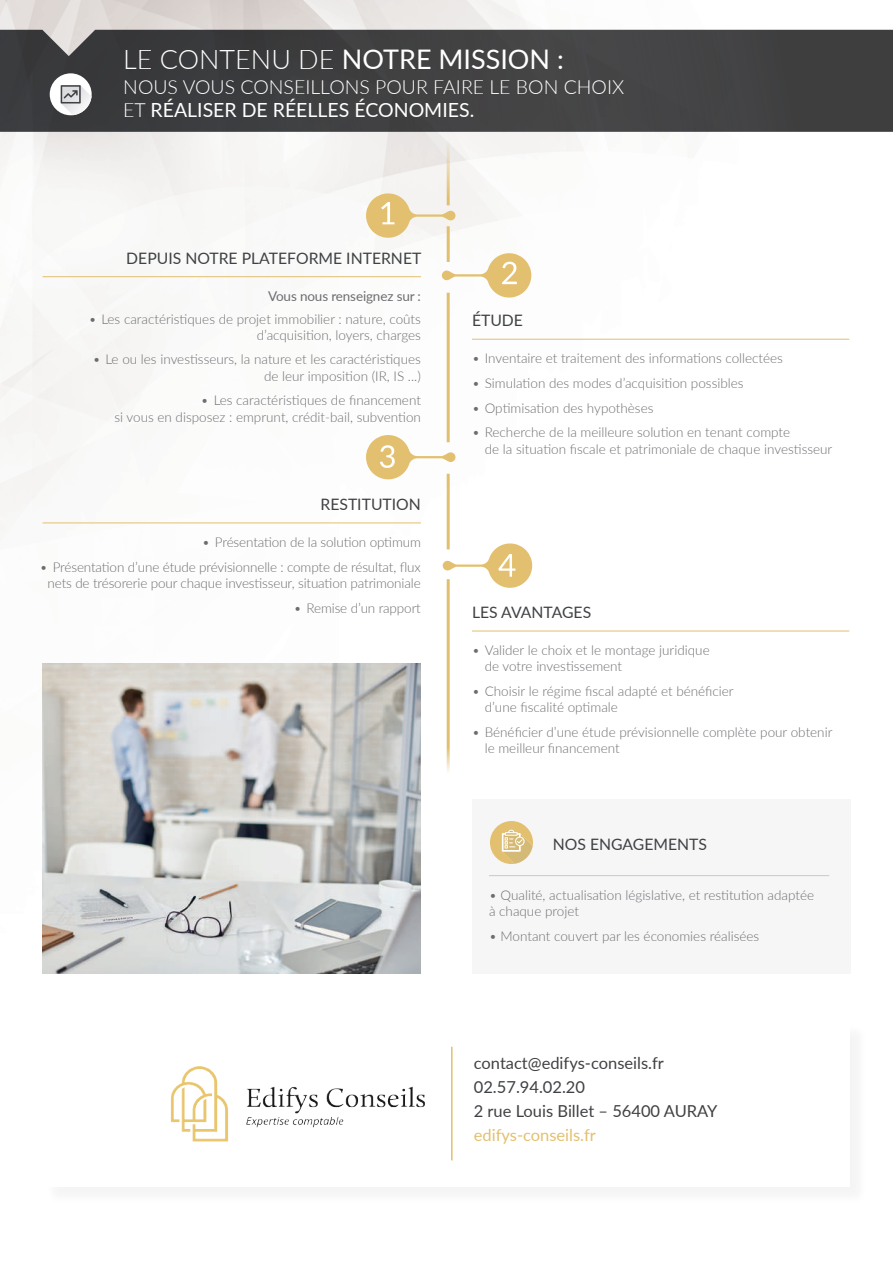
<style>
.page{position:relative;width:893px;height:1263px;background:#fff}
.page>*{position:absolute;margin:0;border:0;box-sizing:border-box;transform-origin:0 0}
.t1{font:27px "Lato";color:#fff}
.t2{font:300 19.5px/23.4px "Lato";color:#fff}
.t3{font:16.5px/24px "Lato";color:#3f4144}
.t4{font:16.5px "Lato";color:#e3c06f}
.t5{font:15.75px "Lato";color:#3f4144}
.t6{font:300 13.5px/16.2px "Lato";color:#6c6d70}
.t7{font:13.5px "Lato";letter-spacing:-.01em;color:#6c6d70}
.s1{font-weight:300}
.s2{font-weight:400}
</style>
<div class="page">
<img style="left:0;top:0;width:893px;height:974px">
<img style="left:43px;top:663px;width:378px;height:311px">
<svg style="left:0;top:30px;width:893px;height:102px"></svg>
<div style="left:45px;top:1023px;width:823px;height:182px;background:#f8f8f8"></div>
<div style="left:43px;top:1020px;width:807px;height:166px;background:#fff"></div>
<img style="left:170px;top:1066px;width:255px;height:76px">
<hr style="left:451px;top:1047px;width:2px;height:113px;background:#e3c06f">
<div style="left:472px;top:799px;width:378px;height:175px;background:#f6f6f7"></div>
<div style="left:50px;top:73px;width:42px;height:42px;background:#fff;border-radius:50%"></div>
<svg style="left:61px;top:85px;width:31px;height:30px"></svg>
<svg style="left:490px;top:821px;width:43px;height:43px"></svg>
<hr style="left:447px;top:579px;width:3px;height:194px;background:#e2bf6f">
<hr style="left:447px;top:474px;width:3px;height:75px;background:#e2bf6f">
<hr style="left:447px;top:293px;width:3px;height:149px;background:#e2bf6f">
<hr style="left:447px;top:226px;width:3px;height:36px;background:#e2bf6f">
<hr style="left:447px;top:132px;width:3px;height:73px;background:#e2bf6f">
<svg style="left:366px;top:193px;width:93px;height:47px"></svg>
<svg style="left:366px;top:435px;width:93px;height:47px"></svg>
<svg style="left:441px;top:250px;width:94px;height:48px"></svg>
<svg style="left:442px;top:540px;width:94px;height:48px"></svg>
<hr style="left:489px;top:875px;width:340px;height:1px;background:#c7c8ca">
<hr style="left:43px;top:276px;width:378px;height:1px;background:#e2bf6f">
<hr style="left:43px;top:522px;width:378px;height:1px;background:#e2bf6f">
<hr style="left:472px;top:631px;width:377px;height:1px;background:#e2bf6f">
<hr style="left:472px;top:339px;width:377px;height:1px;background:#e2bf6f">
<h1 class="t1" style="left:123px;top:39px;width:442px"><span class="s1">LE CONTENU DE</span> NOTRE MISSION :</h1>
<h2 class="t2" style="left:123px;top:75px;width:502px">NOUS VOUS CONSEILLONS POUR FAIRE LE BON CHOIX<br>ET <span class="s2">RÉALISER DE RÉELLES ÉCONOMIES.</span></h2>
<p class="t5" style="left:126px;top:247px;width:297px">DEPUIS NOTRE PLATEFORME INTERNET</p>
<p class="t7" style="left:268px;top:286px;width:154px">Vous nous renseignez sur :</p>
<p class="t6" style="left:89px;top:310px;width:334px;text-align:right">• Les caractéristiques de projet immobilier : nature, coûts d’acquisition, loyers, charges</p>
<p class="t6" style="left:93px;top:351px;width:330px;text-align:right">• Le ou les investisseurs, la nature et les caractéristiques de leur imposition (IR, IS ...)</p>
<p class="t6" style="left:114px;top:392px;width:308px;text-align:right">• Les caractéristiques de financement<br>si vous en disposez : emprunt, crédit-bail, subvention</p>
<p class="t5" style="left:321px;top:493px;width:102px">RESTITUTION</p>
<p class="t6" style="left:202px;top:533px;width:220px">• Présentation de la solution optimum</p>
<p class="t6" style="left:40px;top:558px;width:382px;text-align:center">• Présentation d’une étude prévisionnelle : compte de résultat, flux nets de trésorerie pour chaque investisseur, situation patrimoniale</p>
<p class="t6" style="left:294px;top:599px;width:129px">• Remise d’un rapport</p>
<p class="t5" style="left:472px;top:309px;width:53px">ÉTUDE</p>
<p class="t6" style="left:472px;top:350px;width:312px">• Inventaire et traitement des informations collectées</p>
<p class="t6" style="left:472px;top:374px;width:273px">• Simulation des modes d’acquisition possibles</p>
<p class="t6" style="left:472px;top:399px;width:183px">• Optimisation des hypothèses</p>
<p class="t6" style="left:485px;top:424px;width:349px;text-indent:-13px">• Recherche de la meilleure solution en tenant compte<br>de la situation fiscale et patrimoniale de chaque investisseur</p>
<p class="t5" style="left:472px;top:601px;width:121px">LES AVANTAGES</p>
<p class="t6" style="left:485px;top:642px;width:226px;text-indent:-13px">• Valider le choix et le montage juridique de votre investissement</p>
<p class="t6" style="left:485px;top:682px;width:250px;text-indent:-13px">• Choisir le régime fiscal adapté et bénéficier d’une fiscalité optimale</p>
<p class="t6" style="left:485px;top:723px;width:349px;text-indent:-13px">• Bénéficier d’une étude prévisionnelle complète pour obtenir le meilleur financement</p>
<p class="t5" style="left:553px;top:833px;width:156px">NOS ENGAGEMENTS</p>
<p class="t6" style="left:489px;top:886px;width:327px">• Qualité, actualisation législative, et restitution adaptée à chaque projet</p>
<p class="t6" style="left:489px;top:927px;width:272px">• Montant couvert par les économies réalisées</p>
<p class="t3" style="left:474px;top:1050px;width:245px">contact@edifys-conseils.fr<br>02.57.94.02.20<br>2 rue Louis Billet – 56400 AURAY</p>
<p class="t4" style="left:474px;top:1123px;width:124px">edifys-conseils.fr</p>
</div>
